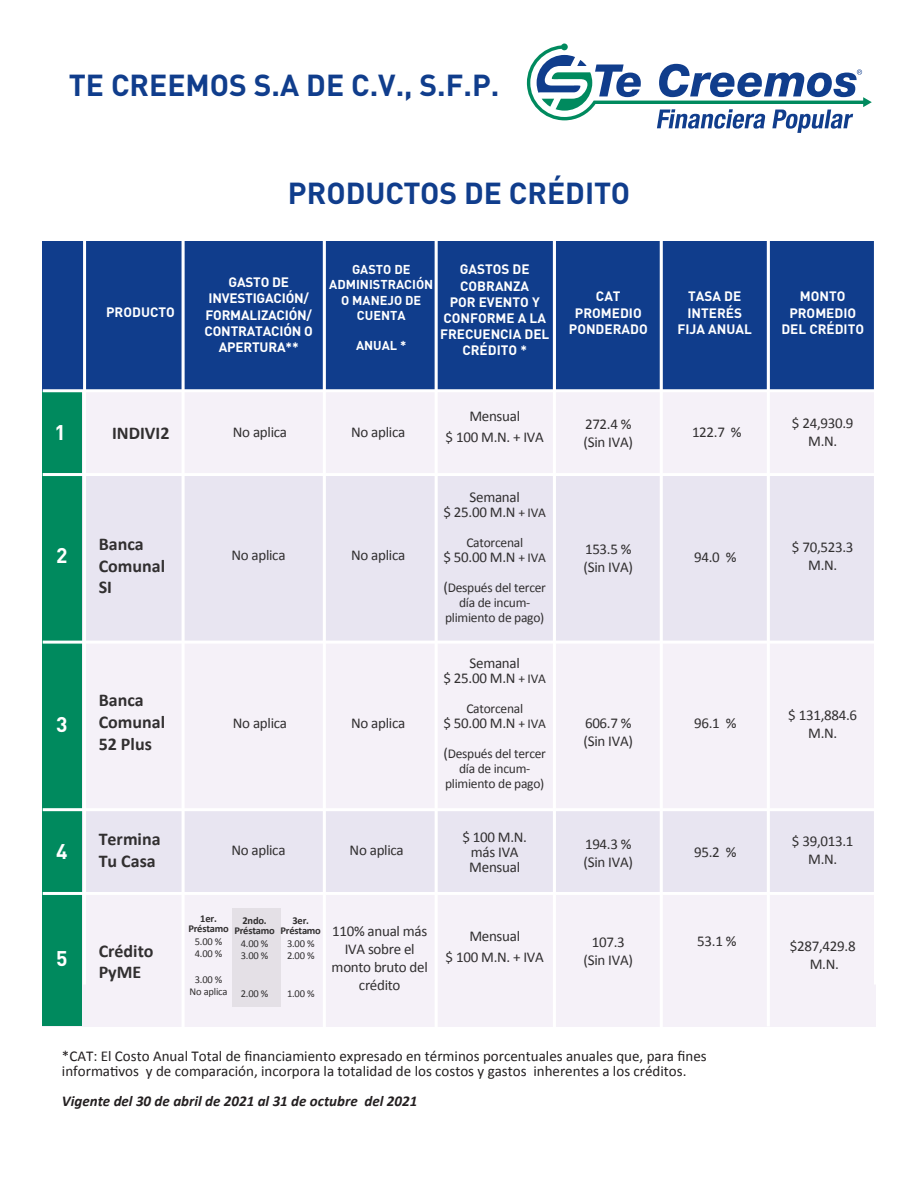
<style>
.page{position:relative;width:918px;height:1188px;background:#fff}
.page>*{position:absolute;margin:0;border:0;box-sizing:border-box;transform-origin:0 0}
.t1{font:700 30px "DIN";color:#103d8c}
.t2{font:700 21px "DIN";color:#fff}
.t3{font:700 18px/21.6px "Calibri";color:#312f30}
.t4{font:15px/18px "Calibri";letter-spacing:-.02em;color:#312f30;text-align:center}
.t5{font:15px/15px "Calibri";color:#231f20}
.t6{font:italic 700 15px "Calibri";color:#231f20}
.t7{font:700 13.5px/16.2px "DIN";color:#fff;text-align:center}
.t8{font:13.5px/15px "Calibri";letter-spacing:-.02em;color:#312f30;text-align:center}
.t9{font:700 12.75px/15.3px "DIN";color:#fff;text-align:center}
.t10{font:10.5px/12.6px "Calibri";letter-spacing:-.02em;color:#312f30}
.t11{font:700 10.5px/10.5px "Calibri";letter-spacing:-.02em;color:#312f30;text-align:center}
.s1{font-size:13.5px}
.s2{font-size:15px}
</style>
<div class="page">
<svg style="left:527px;top:43px;width:345px;height:90px"></svg>
<div style="left:42px;top:242px;width:834px;height:149px;background:#103d8c"></div>
<div style="left:42px;top:391px;width:834px;height:635px;background:#f5f1f8"></div>
<div style="left:42px;top:475px;width:832px;height:165px;background:#e8e5f1"></div>
<div style="left:42px;top:811px;width:832px;height:82px;background:#e8e5f1"></div>
<div style="left:42px;top:391px;width:40px;height:634px;background:#008a5e"></div>
<hr style="left:43px;top:389px;width:833px;height:3px;background:#fff">
<hr style="left:43px;top:473px;width:833px;height:3px;background:#fff">
<hr style="left:43px;top:641px;width:833px;height:3px;background:#fff">
<hr style="left:43px;top:808px;width:833px;height:3px;background:#fff">
<hr style="left:43px;top:892px;width:833px;height:3px;background:#fff">
<hr style="left:874px;top:185px;width:3px;height:800px;background:#fff">
<hr style="left:767px;top:185px;width:3px;height:841px;background:#fff">
<hr style="left:660px;top:185px;width:3px;height:843px;background:#fff">
<hr style="left:83px;top:185px;width:3px;height:800px;background:#fff">
<hr style="left:182px;top:185px;width:3px;height:843px;background:#fff">
<hr style="left:323px;top:185px;width:3px;height:843px;background:#fff">
<hr style="left:435px;top:185px;width:3px;height:843px;background:#fff">
<hr style="left:553px;top:185px;width:3px;height:843px;background:#fff">
<div style="left:232px;top:909px;width:49px;height:98px;background:#e4e0e6"></div>
<h1 class="t1" style="left:69px;top:66px;width:432px">TE CREEMOS S.A DE C.V., S.F.P.</h1>
<h1 class="t1" style="left:288px;top:174px;width:344px">PRODUCTOS DE CRÉDITO</h1>
<p class="t7" style="left:106px;top:303px;width:70px">PRODUCTO</p>
<p class="t7" style="left:205px;top:274px;width:110px">GASTO DE<br>INVESTIGACIÓN/<br>FORMALIZACIÓN/<br>CONTRATACIÓN O<br>APERTURA**</p>
<p class="t9" style="left:329px;top:261px;width:106px">GASTO DE<br>ADMINISTRACIÓN<br>O MANEJO DE<br>CUENTA</p>
<p class="t9" style="left:356px;top:338px;width:52px">ANUAL *</p>
<p class="t7" style="left:440px;top:261px;width:111px">GASTOS DE<br>COBRANZA<br>POR EVENTO Y<br>CONFORME A LA<br>FRECUENCIA DEL<br>CRÉDITO *</p>
<p class="t7" style="left:569px;top:288px;width:80px">CAT<br>PROMEDIO<br>PONDERADO</p>
<p class="t7" style="left:678px;top:288px;width:76px">TASA DE<br>INTERÉS<br>FIJA ANUAL</p>
<p class="t7" style="left:781px;top:288px;width:84px">MONTO<br>PROMEDIO<br>DEL CRÉDITO</p>
<h2 class="t2" style="left:55px;top:419px;width:13px">1</h2>
<p class="t3" style="left:112px;top:422px;width:59px">INDIVI2</p>
<p class="t4" style="left:233px;top:423px;width:56px">No aplica</p>
<p class="t4" style="left:351px;top:423px;width:56px">No aplica</p>
<p class="t4" style="left:446px;top:405px;width:100px;line-height:21px">Mensual<br>$ 100 M.N. + IVA</p>
<p class="t4" style="left:584px;top:415px;width:51px;text-align:left">272.4 % (Sin IVA)</p>
<p class="t4" style="left:692px;top:423px;width:51px">122.7 %</p>
<p class="t4" style="left:792px;top:413px;width:63px">$ 24,930.9<br>M.N.</p>
<h2 class="t2" style="left:56px;top:542px;width:13px">2</h2>
<p class="t3" style="left:99px;top:533px;width:68px">Banca<br>Comunal<br>SI</p>
<h2 class="t2" style="left:56px;top:711px;width:13px">3</h2>
<p class="t3" style="left:99px;top:689px;width:68px">Banca<br>Comunal<br>52 Plus</p>
<p class="t4" style="left:231px;top:546px;width:56px">No aplica</p>
<p class="t4" style="left:351px;top:546px;width:56px">No aplica</p>
<p class="t4" style="left:233px;top:713px;width:56px">No aplica</p>
<p class="t4" style="left:351px;top:713px;width:56px">No aplica</p>
<p class="t4" style="left:444px;top:489px;width:104px;line-height:15px">Semanal<br>$ 25.00 M.N <span class="s1">+ IVA</span></p>
<p class="t8" style="left:466px;top:535px;width:58px">Catorcenal</p>
<p class="t4" style="left:444px;top:548px;width:104px">$ 50.00 M.N <span class="s1">+ IVA</span></p>
<p class="t8" style="left:444px;top:580px;width:104px"><span class="s2">(</span>Después del tercer día de incum&shy;plimiento de pago)</p>
<p class="t4" style="left:444px;top:655px;width:104px;line-height:15px">Semanal<br>$ 25.00 M.N <span class="s1">+ IVA</span></p>
<p class="t8" style="left:466px;top:700px;width:58px">Catorcenal</p>
<p class="t4" style="left:444px;top:713px;width:104px">$ 50.00 M.N <span class="s1">+ IVA</span></p>
<p class="t8" style="left:444px;top:745px;width:104px"><span class="s2">(</span>Después del tercer día de incum&shy;plimiento de pago)</p>
<p class="t4" style="left:584px;top:539px;width:51px;text-align:left">153.5 % (Sin IVA)</p>
<p class="t4" style="left:584px;top:713px;width:51px;text-align:left">606.7 % (Sin IVA)</p>
<p class="t4" style="left:694px;top:548px;width:44px">94.0 %</p>
<p class="t4" style="left:792px;top:537px;width:63px">$ 70,523.3<br>M.N.</p>
<p class="t4" style="left:694px;top:713px;width:44px">96.1 %</p>
<p class="t4" style="left:788px;top:706px;width:70px">$ 131,884.6<br>M.N.</p>
<h2 class="t2" style="left:56px;top:837px;width:13px">4</h2>
<p class="t3" style="left:99px;top:828px;width:63px">Termina<br>Tu Casa</p>
<p class="t4" style="left:231px;top:841px;width:56px">No aplica</p>
<p class="t4" style="left:350px;top:841px;width:56px">No aplica</p>
<p class="t4" style="left:462px;top:829px;width:66px;line-height:15px">$ 100 M.N. más IVA<br>Mensual</p>
<p class="t4" style="left:584px;top:834px;width:51px;text-align:left">194.3 % (Sin IVA)</p>
<p class="t4" style="left:694px;top:842px;width:44px">95.2 %</p>
<p class="t4" style="left:792px;top:832px;width:63px">$ 39,013.1<br>M.N.</p>
<h2 class="t2" style="left:56px;top:945px;width:13px">5</h2>
<p class="t3" style="left:99px;top:939px;width:56px">Crédito<br>PyME</p>
<p class="t11" style="left:188px;top:913px;width:42px">1er.<br>Préstamo</p>
<p class="t10" style="left:195px;top:935px;width:29px">5.00 %<br>4.00 %</p>
<p class="t10" style="left:190px;top:973px;width:39px;text-align:center">3.00 %<br>No aplica</p>
<p class="t11" style="left:234px;top:914px;width:42px">2ndo.<br>Préstamo</p>
<p class="t10" style="left:241px;top:937px;width:29px">4.00 %<br>3.00 %</p>
<p class="t10" style="left:241px;top:987px;width:29px">2.00 %</p>
<p class="t11" style="left:281px;top:914px;width:42px">3er.<br>Préstamo</p>
<p class="t10" style="left:287px;top:937px;width:29px">3.00 %<br>2.00 %</p>
<p class="t10" style="left:287px;top:987px;width:29px">1.00 %</p>
<p class="t4" style="left:332px;top:921px;width:98px">110% anual más<br>IVA sobre el monto bruto del crédito</p>
<p class="t4" style="left:446px;top:925px;width:100px;line-height:21px">Mensual<br>$ 100 M.N. + IVA</p>
<p class="t4" style="left:584px;top:932px;width:51px">107.3 (Sin IVA)</p>
<p class="t4" style="left:697px;top:932px;width:41px">53.1 %</p>
<p class="t4" style="left:790px;top:936px;width:67px">$287,429.8<br>M.N.</p>
<p class="t5" style="left:62px;top:1048px;width:646px">*CAT: El Costo Anual Total de financiamiento expresado en términos porcentuales anuales que, para fines informativos y de comparación, incorpora la totalidad de los costos y gastos inherentes a los créditos.</p>
<p class="t6" style="left:62px;top:1090px;width:357px">Vigente del 30 de abril de 2021 al 31 de octubre del 2021</p>
</div>
